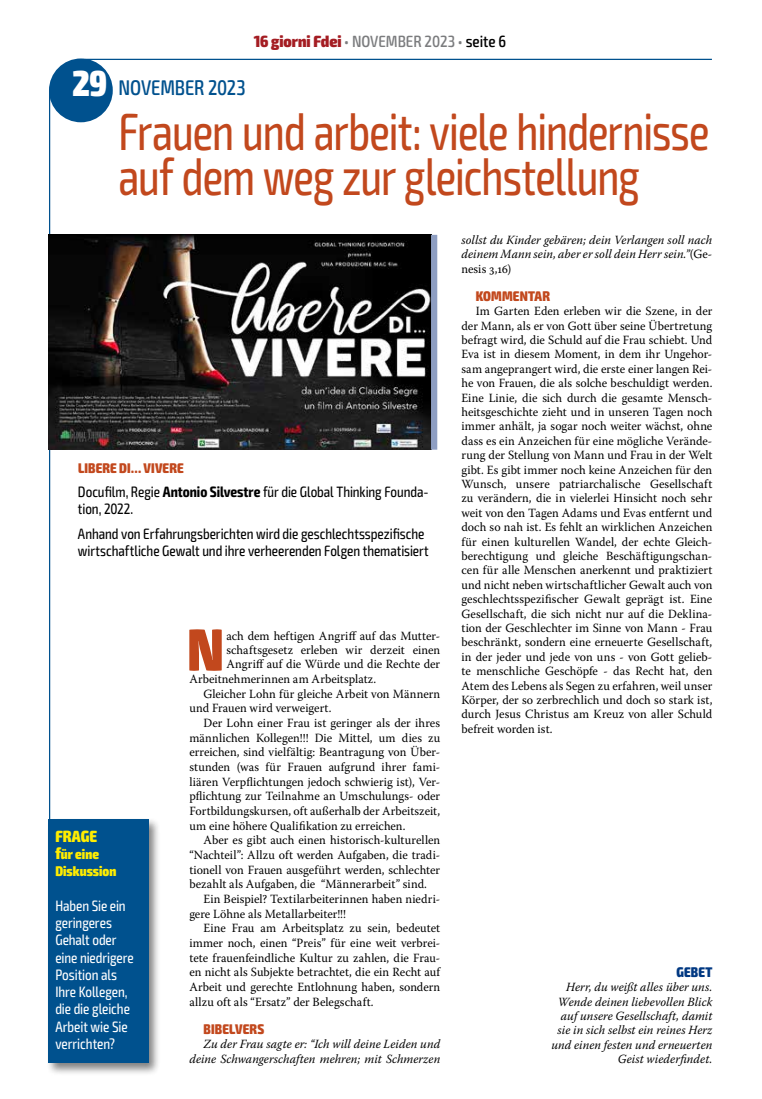
<style>
.page{position:relative;width:762px;height:1099px;background:#fff}
.page>*{position:absolute;margin:0;border:0;box-sizing:border-box;transform-origin:0 0}
.t1{font:900 57.62px "Glober";color:#c2481d;scale:.92 1}
.t2{font:condensed 52.5px/45px "Exo 2";letter-spacing:-.02em;color:#c2481d;scale:.89 1}
.t3{font:500 condensed 21.25px "Exo 2";letter-spacing:-.005em;color:#00518e;scale:.96 1}
.t4{font:500 condensed 16.25px "Exo 2";color:#7b7c7e}
.t5{font:900 condensed 16.25px "Exo 2";color:#ffed00;scale:.96 1}
.t6{font:condensed 15px/17.2px "Exo 2";letter-spacing:-.005em;color:#000;scale:.96 1}
.t7{font:condensed 15px/17.2px "Exo 2";letter-spacing:-.005em;color:#fff;scale:.96 1}
.t8{font:900 condensed 14px "Exo 2";letter-spacing:.01em;color:#c2481d;scale:.96 1}
.t9{font:900 condensed 14px/17.2px "Exo 2";letter-spacing:.005em;color:#ffed00;scale:.96 1}
.t10{font:900 condensed 14px "Exo 2";letter-spacing:.015em;color:#003882;scale:.96 1}
.t11{font:12.5px/14.4px "Warnock Pro";color:#000;text-align:justify;scale:.96 1}
.t12{font:italic 12.5px/14.4px "Warnock Pro";letter-spacing:.01em;color:#000;text-align:right;scale:.96 1}
.s1{font-weight:900;color:#a41d23}
.s2{color:#000}
.s3{font-weight:900;font-size:36.25px;color:#fff}
.s4{font-weight:700}
.s5{font-size:16.25px}
.s6{font-style:normal}
</style>
<div class="page">
<hr style="left:85px;top:59px;width:627px;height:1px;background:#00518e">
<div style="left:49px;top:58px;width:64px;height:64px;background:#00518e;border-radius:50%"></div>
<hr style="left:49px;top:90px;width:1px;height:954px;background:#00518e">
<div style="left:46px;top:817px;width:115px;height:258px;background:#000;opacity:.5"></div>
<div style="left:48px;top:819px;width:100px;height:244px;background:#00518e"></div>
<img style="left:49px;top:234px;width:382px;height:215px">
<div style="left:431px;top:235px;width:6px;height:214px;background:#8e9ec2"></div>
<h3 class="t4" style="left:254px;top:32px;width:254px"><span class="s1">16 giorni Fdei</span> • NOVEMBER 2023 • <span class="s2">seite 6</span></h3>
<h3 class="t3" style="left:73px;top:75px;width:182px"><span class="s3">29</span> NOVEMBER 2023</h3>
<h2 class="t2" style="left:118px;top:110px;width:666px">Frauen und arbeit: viele hindernisse auf dem weg zur gleichstellung</h2>
<p class="t8" style="left:78px;top:459px;width:112px">LIBERE DI… VIVERE</p>
<p class="t6" style="left:78px;top:483px;width:367px">Docufilm, Regie <span class="s4">Antonio Silvestre</span> für die Global Thinking Founda&shy;tion, 2022.</p>
<p class="t6" style="left:78px;top:525px;width:367px">Anhand von Erfahrungsberichten wird die geschlechtsspezifische wirtschaftliche Gewalt und ihre verheerenden Folgen thematisiert</p>
<h3 class="t5" style="left:55px;top:826px;width:45px">FRAGE</h3>
<p class="t9" style="left:55px;top:845px;width:65px"><span class="s5">f</span>ür eine<br>Diskussion</p>
<p class="t7" style="left:55px;top:897px;width:83px">Haben Sie ein geringeres<br>Gehalt oder eine niedrigere<br>Position als<br>Ihre Kollegen, die die gleiche<br>Arbeit wie Sie verrichten?</p>
<h1 class="t1" style="left:187px;top:606px;width:42px">N</h1>
<p class="t11" style="left:226px;top:628px;width:224px">ach dem heftigen Angriff auf das Mutter-</p>
<p class="t11" style="left:226px;top:642px;width:224px">schaftsgesetz erleben wir derzeit einen</p>
<p class="t11" style="left:226px;top:656px;width:224px">Angriff auf die Würde und die Rechte der</p>
<p class="t11" style="left:189px;top:671px;width:196px">Arbeitnehmerinnen am Arbeitsplatz.</p>
<p class="t11" style="left:203px;top:686px;width:248px">Gleicher Lohn für gleiche Arbeit von Männern</p>
<p class="t11" style="left:189px;top:700px;width:150px">und Frauen wird verweigert.</p>
<p class="t11" style="left:203px;top:715px;width:248px">Der Lohn einer Frau ist geringer als der ihres</p>
<p class="t11" style="left:189px;top:730px;width:263px">männlichen Kollegen!!! Die Mittel, um dies zu</p>
<p class="t11" style="left:189px;top:744px;width:263px">erreichen, sind vielfältig: Beantragung von Über-</p>
<p class="t11" style="left:189px;top:759px;width:263px">stunden (was für Frauen aufgrund ihrer fami-</p>
<p class="t11" style="left:189px;top:774px;width:263px">liären Verpflichtungen jedoch schwierig ist), Ver-</p>
<p class="t11" style="left:189px;top:788px;width:263px">pflichtung zur Teilnahme an Umschulungs- oder</p>
<p class="t11" style="left:189px;top:803px;width:263px">Fortbildungskursen, oft außerhalb der Arbeitszeit,</p>
<p class="t11" style="left:189px;top:818px;width:227px">um eine höhere Qualifikation zu erreichen.</p>
<p class="t11" style="left:203px;top:832px;width:248px">Aber es gibt auch einen historisch-kulturellen</p>
<p class="t11" style="left:189px;top:847px;width:263px">“Nachteil”: Allzu oft werden Aufgaben, die tradi-</p>
<p class="t11" style="left:189px;top:862px;width:263px">tionell von Frauen ausgeführt werden, schlechter</p>
<p class="t11" style="left:189px;top:876px;width:249px">bezahlt als Aufgaben, die “Männerarbeit” sind.</p>
<p class="t11" style="left:203px;top:891px;width:248px">Ein Beispiel? Textilarbeiterinnen haben niedri-</p>
<p class="t11" style="left:189px;top:906px;width:165px">gere Löhne als Metallarbeiter!!!</p>
<p class="t11" style="left:203px;top:920px;width:248px">Eine Frau am Arbeitsplatz zu sein, bedeutet</p>
<p class="t11" style="left:189px;top:935px;width:263px">immer noch, einen “Preis” für eine weit verbrei-</p>
<p class="t11" style="left:189px;top:950px;width:263px">tete frauenfeindliche Kultur zu zahlen, die Frau-</p>
<p class="t11" style="left:189px;top:964px;width:263px">en nicht als Subjekte betrachtet, die ein Recht auf</p>
<p class="t11" style="left:189px;top:979px;width:263px">Arbeit und gerechte Entlohnung haben, sondern</p>
<p class="t11" style="left:189px;top:994px;width:193px">allzu oft als “Ersatz” der Belegschaft.</p>
<p class="t8" style="left:204px;top:1020px;width:65px">BIBELVERS</p>
<p class="t12" style="left:189px;top:1036px;width:263px">Zu der Frau sagte er: “Ich will deine Leiden und deine Schwangerschaften mehren; mit Schmerzen</p>
<p class="t12" style="left:461px;top:232px;width:263px;text-align:justify">sollst du Kinder gebären; dein Verlangen soll nach deinem Mann sein, aber er soll dein Herr sein.”<span class="s6">(Ge&shy;nesis 3,16)</span></p>
<p class="t8" style="left:476px;top:287px;width:79px">KOMMENTAR</p>
<p class="t11" style="left:461px;top:303px;width:263px;text-indent:14px">Im Garten Eden erleben wir die Szene, in der der Mann, als er von Gott über seine Übertretung befragt wird, die Schuld auf die Frau schiebt. Und Eva ist in diesem Moment, in dem ihr Ungehor&shy;sam angeprangert wird, die erste einer langen Rei&shy;he von Frauen, die als solche beschuldigt werden.<br>Eine Linie, die sich durch die gesamte Mensch&shy;heitsgeschichte zieht und in unseren Tagen noch immer anhält, ja sogar noch weiter wächst, ohne dass es ein Anzeichen für eine mögliche Verände&shy;rung der Stellung von Mann und Frau in der Welt gibt. Es gibt immer noch keine Anzeichen für den Wunsch, unsere patriarchalische Gesellschaft zu verändern, die in vielerlei Hinsicht noch sehr weit von den Tagen Adams und Evas entfernt und doch so nah ist. Es fehlt an wirklichen Anzeichen für einen kulturellen Wandel, der echte Gleich&shy;berechtigung und gleiche Beschäftigungschan&shy;cen für alle Menschen anerkennt und praktiziert und nicht neben wirtschaftlicher Gewalt auch von geschlechtsspezifischer Gewalt geprägt ist. Eine Gesellschaft, die sich nicht nur auf die Deklina&shy;tion der Geschlechter im Sinne von Mann - Frau beschränkt, sondern eine erneuerte Gesellschaft, in der jeder und jede von uns - von Gott gelieb&shy;te menschliche Geschöpfe - das Recht hat, den Atem des Lebens als Segen zu erfahren, weil unser Körper, der so zerbrechlich und doch so stark ist, durch Jesus Christus am Kreuz von aller Schuld befreit worden ist.</p>
<p class="t10" style="left:676px;top:963px;width:39px">GEBET</p>
<p class="t12" style="left:551px;top:979px;width:169px">Herr, du weißt alles über uns.<br>Wende deinen liebevollen Blick auf unsere Gesellschaft, damit sie in sich selbst ein reines Herz und einen festen und erneuerten<br>Geist wiederfindet.</p>
</div>
